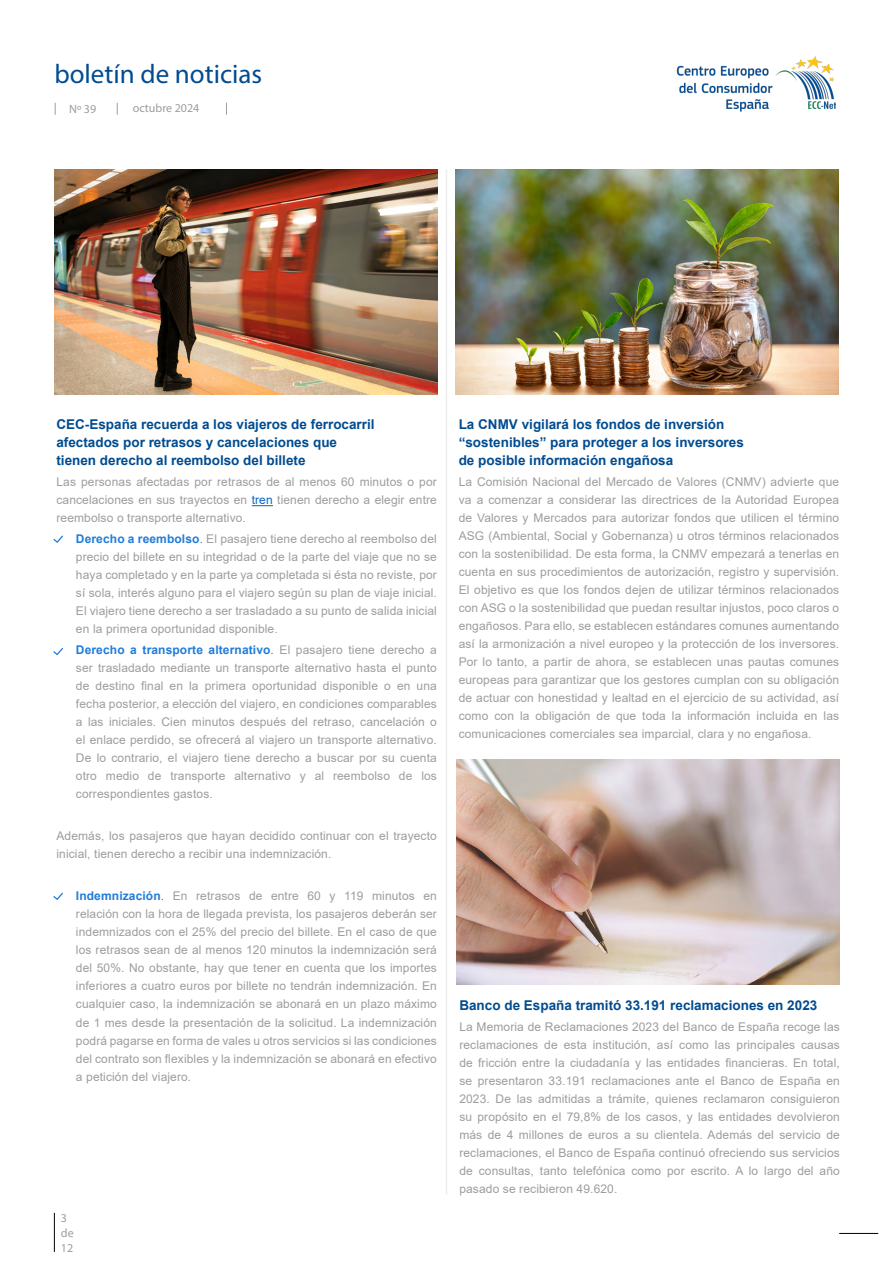
<style>
.page{position:relative;width:893px;height:1263px;background:#fff}
.page>*{position:absolute;margin:0;border:0;box-sizing:border-box;transform-origin:0 0}
.t1{font:27px "Myriad Pro";color:#004c91}
.t2{font:700 13.5px/18px "Arial";color:#004c91}
.t3{font:12px/18px "Arial";letter-spacing:.01em;color:#9d9d9d;text-align:justify}
.t4{font:12px/15px "Myriad Pro";color:#9d9d9d}
.s1{color:#0563c1}
.s2{font-weight:700;color:#207cd9}
.s3{color:#207cd9}
</style>
<div class="page">
<svg style="left:55px;top:103px;width:1px;height:12px"></svg>
<svg style="left:117px;top:103px;width:1px;height:12px"></svg>
<svg style="left:226px;top:103px;width:1px;height:12px"></svg>
<hr style="left:839px;top:1233px;width:39px;height:1px;background:#000">
<img style="left:676px;top:56px;width:159px;height:56px">
<hr style="left:54px;top:1213px;width:1px;height:39px;background:#000">
<svg style="left:252px;top:505px;width:21px;height:1px"></svg>
<svg style="left:53px;top:535px;width:10px;height:8px"></svg>
<svg style="left:53px;top:648px;width:10px;height:7px"></svg>
<svg style="left:53px;top:893px;width:10px;height:7px"></svg>
<img style="left:54px;top:169px;width:384px;height:225px">
<img style="left:456px;top:169px;width:382px;height:225px">
<img style="left:456px;top:759px;width:384px;height:225px">
<hr style="left:446px;top:169px;width:1px;height:1025px;background:#ededed">
<h1 class="t1" style="left:54px;top:57px;width:209px">boletín de noticias</h1>
<p class="t4" style="left:69px;top:101px;width:29px">Nº 39</p>
<p class="t4" style="left:133px;top:101px;width:68px">octubre 2024</p>
<p class="t2" style="left:56px;top:416px;width:320px">CEC-España recuerda a los viajeros de ferrocarril afectados por retrasos y cancelaciones que tienen derecho al reembolso del billete</p>
<p class="t3" style="left:56px;top:473px;width:382px">Las personas afectadas por retrasos de al menos 60 minutos o por cancelaciones en sus trayectos en <span class="s1">tren</span> tienen derecho a elegir entre reembolso o transporte alternativo.</p>
<p class="t3" style="left:76px;top:530px;width:362px"><span class="s2">Derecho a reembolso</span><span class="s3">.</span> El pasajero tiene derecho al reembolso del precio del billete en su integridad o de la parte del viaje que no se haya completado y en la parte ya completada si ésta no reviste, por sí sola, interés alguno para el viajero según su plan de viaje inicial.<br>El viajero tiene derecho a ser trasladado a su punto de salida inicial en la primera oportunidad disponible.</p>
<p class="t3" style="left:76px;top:641px;width:362px"><span class="s2">Derecho a transporte alternativo</span><span class="s3">.</span> El pasajero tiene derecho a ser trasladado mediante un transporte alternativo hasta el punto de destino final en la primera oportunidad disponible o en una fecha posterior, a elección del viajero, en condiciones comparables a las iniciales. Cien minutos después del retraso, cancelación o el enlace perdido, se ofrecerá al viajero un transporte alternativo.<br>De lo contrario, el viajero tiene derecho a buscar por su cuenta otro medio de transporte alternativo y al reembolso de los correspondientes gastos.</p>
<p class="t3" style="left:56px;top:827px;width:382px">Además, los pasajeros que hayan decidido continuar con el trayecto inicial, tienen derecho a recibir una indemnización.</p>
<p class="t3" style="left:76px;top:887px;width:362px"><span class="s2">Indemnización</span><span class="s3">.</span> En retrasos de entre 60 y 119 minutos en relación con la hora de llegada prevista, los pasajeros deberán ser indemnizados con el 25% del precio del billete. En el caso de que los retrasos sean de al menos 120 minutos la indemnización será del 50%. No obstante, hay que tener en cuenta que los importes inferiores a cuatro euros por billete no tendrán indemnización. En cualquier caso, la indemnización se abonará en un plazo máximo de 1 mes desde la presentación de la solicitud. La indemnización podrá pagarse en forma de vales u otros servicios si las condiciones del contrato son flexibles y la indemnización se abonará en efectivo a petición del viajero.</p>
<p class="t4" style="left:61px;top:1210px;width:14px">3 de<br>12</p>
<p class="t2" style="left:459px;top:416px;width:287px">La CNMV vigilará los fondos de inversión “sostenibles” para proteger a los inversores de posible información engañosa</p>
<p class="t3" style="left:459px;top:473px;width:382px">La Comisión Nacional del Mercado de Valores (CNMV) advierte que va a comenzar a considerar las directrices de la Autoridad Europea de Valores y Mercados para autorizar fondos que utilicen el término ASG (Ambiental, Social y Gobernanza) u otros términos relacionados con la sostenibilidad. De esta forma, la CNMV empezará a tenerlas en cuenta en sus procedimientos de autorización, registro y supervisión.<br>El objetivo es que los fondos dejen de utilizar términos relacionados con ASG o la sostenibilidad que puedan resultar injustos, poco claros o engañosos. Para ello, se establecen estándares comunes aumentando así la armonización a nivel europeo y la protección de los inversores.<br>Por lo tanto, a partir de ahora, se establecen unas pautas comunes europeas para garantizar que los gestores cumplan con su obligación de actuar con honestidad y lealtad en el ejercicio de su actividad, así como con la obligación de que toda la información incluida en las comunicaciones comerciales sea imparcial, clara y no engañosa.</p>
<p class="t2" style="left:459px;top:996px;width:359px">Banco de España tramitó 33.191 reclamaciones en 2023</p>
<p class="t3" style="left:459px;top:1018px;width:382px">La Memoria de Reclamaciones 2023 del Banco de España recoge las reclamaciones de esta institución, así como las principales causas de fricción entre la ciudadanía y las entidades financieras. En total, se presentaron 33.191 reclamaciones ante el Banco de España en 2023. De las admitidas a trámite, quienes reclamaron consiguieron su propósito en el 79,8% de los casos, y las entidades devolvieron más de 4 millones de euros a su clientela. Además del servicio de reclamaciones, el Banco de España continuó ofreciendo sus servicios de consultas, tanto telefónica como por escrito. A lo largo del año pasado se recibieron 49.620.</p>
</div>
